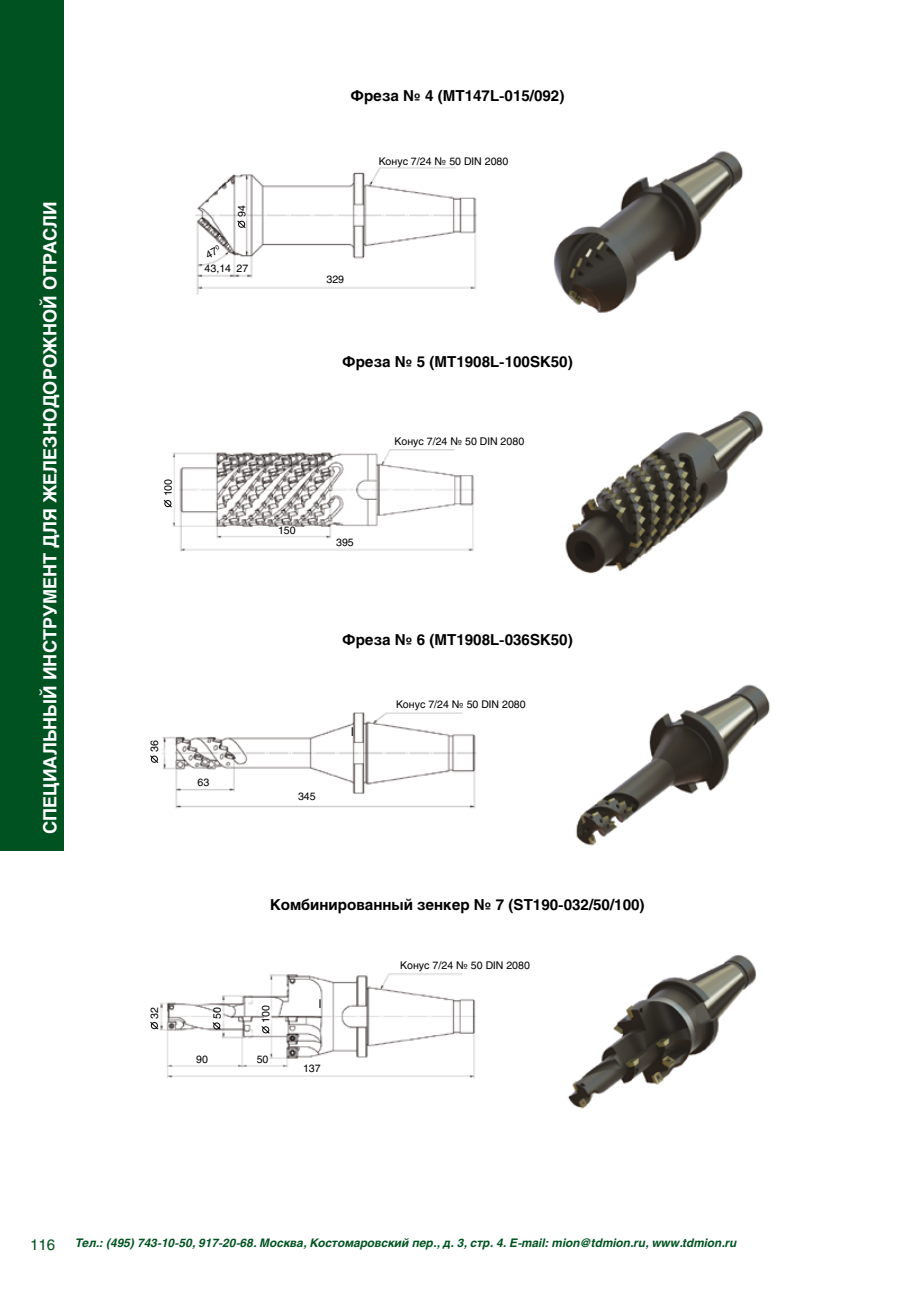
<style>
.page{position:relative;width:915px;height:1306px;background:#fff}
.page>*{position:absolute;margin:0;border:0;box-sizing:border-box;transform-origin:0 0}
.t1{font:700 18px "Helios C";color:#fff}
.t2{font:700 15px "Helios C";color:#000}
.t3{font:15px "Helios C";color:#005321}
.t4{font:12px "Helios C";color:#000}
.t5{font:italic 700 11.7px "Helios C";color:#005321}
.t6{font:10.5px "Helios C";color:#000}
</style>
<div class="page">
<img style="left:195px;top:151px;width:548px;height:162px">
<img style="left:172px;top:410px;width:592px;height:164px">
<img style="left:162px;top:684px;width:608px;height:162px">
<img style="left:160px;top:955px;width:597px;height:154px">
<svg style="left:150px;top:1021px;width:9px;height:9px"></svg>
<svg style="left:212px;top:1021px;width:9px;height:9px"></svg>
<svg style="left:260px;top:1025px;width:10px;height:9px"></svg>
<svg style="left:150px;top:755px;width:9px;height:8px"></svg>
<svg style="left:163px;top:499px;width:9px;height:9px"></svg>
<svg style="left:236px;top:220px;width:10px;height:9px"></svg>
<div style="left:0;top:0;width:64px;height:850px;background:#005321"></div>
<svg style="left:205px;top:245px;width:15px;height:13px"></svg>
<h2 class="t2" style="left:350px;top:87px;width:215px">Фреза № 4 (MT147L-015/092)</h2>
<h1 class="t1" style="left:40px;top:833px;width:634px;rotate:-90deg">СПЕЦИАЛЬНЫЙ ИНСТРУМЕНТ ДЛЯ ЖЕЛЕЗНОДОРОЖНОЙ ОТРАСЛИ</h1>
<p class="t6" style="left:162px;top:496px;width:19px;rotate:-90deg">100</p>
<p class="t6" style="left:235px;top:217px;width:13px;rotate:-90deg">94</p>
<p class="t6" style="left:204px;top:262px;width:45px">43,14 27</p>
<p class="t6" style="left:378px;top:155px;width:131px">Конус 7/24 № 50 DIN 2080</p>
<p class="t6" style="left:326px;top:272px;width:19px">329</p>
<h2 class="t2" style="left:342px;top:353px;width:232px">Фреза № 5 (MT1908L-100SK50)</h2>
<p class="t6" style="left:394px;top:435px;width:131px">Конус 7/24 № 50 DIN 2080</p>
<p class="t6" style="left:278px;top:524px;width:19px">150</p>
<p class="t6" style="left:336px;top:535px;width:19px">395</p>
<p class="t6" style="left:148px;top:752px;width:13px;rotate:-90deg">36</p>
<p class="t6" style="left:197px;top:775px;width:13px">63</p>
<p class="t6" style="left:298px;top:789px;width:19px">345</p>
<h2 class="t2" style="left:342px;top:631px;width:232px">Фреза № 6 (MT1908L-036SK50)</h2>
<p class="t4" style="left:351px;top:724px;width:4px">l</p>
<p class="t6" style="left:396px;top:698px;width:131px">Конус 7/24 № 50 DIN 2080</p>
<p class="t6" style="left:148px;top:1018px;width:13px;rotate:-90deg">32</p>
<h2 class="t2" style="left:270px;top:896px;width:376px">Комбинированный зенкер № 7 (ST190-032/50/100)</h2>
<p class="t6" style="left:211px;top:1018px;width:13px;rotate:-90deg">50</p>
<p class="t6" style="left:259px;top:1022px;width:19px;rotate:-90deg">100</p>
<p class="t6" style="left:256px;top:1052px;width:13px">50</p>
<p class="t6" style="left:196px;top:1052px;width:13px">90</p>
<p class="t4" style="left:318px;top:997px;width:4px">l</p>
<p class="t6" style="left:303px;top:1061px;width:19px">137</p>
<p class="t6" style="left:400px;top:958px;width:131px">Конус 7/24 № 50 DIN 2080</p>
<h2 class="t3" style="left:30px;top:1235px;width:27px">116</h2>
<p class="t5" style="left:75px;top:1235px;width:662px">Тел.: (495) 743-10-50, 917-20-68. Москва, Костомаровский пер., д. 3, стр. 4. E-mail: mion@tdmion.ru, www.tdmion.ru</p>
</div>
